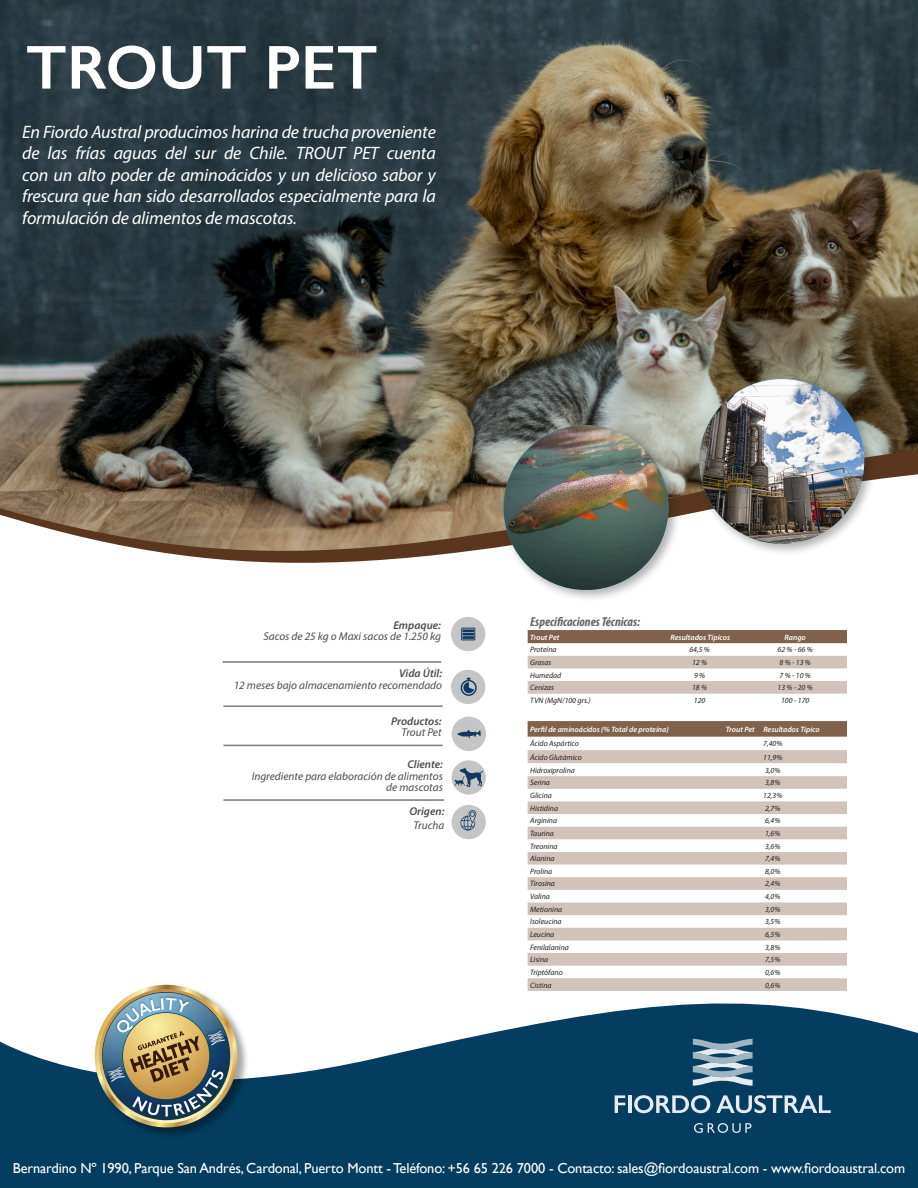
<style>
.page{position:relative;width:918px;height:1188px;background:#fff}
.page>*{position:absolute;margin:0;border:0;box-sizing:border-box;transform-origin:0 0}
.t1{font:600 62.25px "Gill Sans";color:#fff}
.t2{font:italic 18px/21.6px "Myriad Pro";letter-spacing:-.01em;color:#fff;text-align:justify}
.t3{font:14.4px "Gill Sans";letter-spacing:-.01em;color:#fff}
.t4{font:italic 700 condensed 12.9px "Myriad Pro";color:#636366}
.t5{font:italic 11.25px/11.4px "Myriad Pro";color:#4b4c4d;text-align:right}
.t6{font:italic 600 11.25px "Myriad Pro";color:#4b4c4d}
.t7{font:italic 7.8px "Myriad Pro";color:#231f20}
.t8{font:italic 600 7.8px "Myriad Pro";color:#fff}
</style>
<div class="page">
<svg style="left:0;top:986px;width:918px;height:202px;fill:#043d5f"></svg>
<img style="left:92px;top:986px;width:159px;height:155px">
<img style="left:86px;top:984px;width:160px;height:152px">
<svg style="left:693px;top:1039px;width:60px;height:47px;background:#7a98aa"></svg>
<svg style="left:615px;top:1095px;width:10px;height:18px"></svg>
<hr style="left:628px;top:1095px;width:3px;height:18px;background:#fff">
<svg style="left:634px;top:1095px;width:76px;height:18px"></svg>
<svg style="left:716px;top:1095px;width:115px;height:18px;background:#5d8297"></svg>
<svg style="left:694px;top:1123px;width:57px;height:10px"></svg>
<img style="left:0;top:0;width:918px;height:554px">
<div style="left:695px;top:375px;width:182px;height:181px;background:#231f20;opacity:.35"></div>
<img style="left:699px;top:379px;width:165px;height:165px;border-radius:82px">
<div style="left:499px;top:421px;width:182px;height:181px;background:#231f20;opacity:.35"></div>
<img style="left:504px;top:425px;width:164px;height:165px;border-radius:82px">
<div style="left:528px;top:630px;width:319px;height:13px;background:#80614c"></div>
<svg style="left:528px;top:656px;width:319px;height:38px"></svg>
<svg style="left:528px;top:721px;width:319px;height:16px;background:#836550"></svg>
<svg style="left:528px;top:750px;width:319px;height:241px"></svg>
<div style="left:451px;top:617px;width:34px;height:34px;background:#c4c5c4;border-radius:50%"></div>
<div style="left:461px;top:628px;width:14px;height:12px;border:1px solid #123862"></div>
<svg style="left:463px;top:629px;width:11px;height:10px"></svg>
<div style="left:452px;top:805px;width:34px;height:34px;background:#c4c5c4;border-radius:50%"></div>
<svg style="left:461px;top:810px;width:15px;height:20px"></svg>
<div style="left:452px;top:760px;width:34px;height:35px;background:#c4c5c4;border-radius:50%"></div>
<svg style="left:454px;top:768px;width:29px;height:19px"></svg>
<div style="left:451px;top:670px;width:34px;height:34px;background:#c4c5c4;border-radius:50%"></div>
<svg style="left:461px;top:678px;width:16px;height:18px"></svg>
<div style="left:452px;top:717px;width:34px;height:34px;background:#c4c5c4;border-radius:50%"></div>
<svg style="left:457px;top:730px;width:24px;height:8px"></svg>
<hr style="left:223px;top:745px;width:220px;height:1px;background:#808285">
<hr style="left:223px;top:705px;width:220px;height:2px;background:#808285">
<hr style="left:223px;top:661px;width:218px;height:2px;background:#808285">
<hr style="left:223px;top:799px;width:221px;height:2px;background:#808285">
<h1 class="t1" style="left:26px;top:30px;width:354px">TROUT PET</h1>
<p class="t2" style="left:22px;top:121px;width:415px">En Fiordo Austral producimos harina de trucha proveniente de las frías aguas del sur de Chile. TROUT PET cuenta con un alto poder de aminoácidos y un delicioso sabor y frescura que han sido desarrollados especialmente para la formulación de alimentos de mascotas.</p>
<h3 class="t6" style="left:393px;top:618px;width:49px">Empaque:</h3>
<h3 class="t5" style="left:263px;top:630px;width:179px">Sacos de 25 kg o Maxi sacos de 1.250 kg</h3>
<h3 class="t6" style="left:399px;top:666px;width:44px">Vida Útil:</h3>
<h3 class="t5" style="left:234px;top:679px;width:210px">12 meses bajo almacenamiento recomendado</h3>
<h3 class="t6" style="left:391px;top:714px;width:52px">Productos:</h3>
<h3 class="t5" style="left:402px;top:726px;width:41px">Trout Pet</h3>
<h3 class="t6" style="left:407px;top:757px;width:37px">Cliente:</h3>
<h3 class="t5" style="left:252px;top:770px;width:193px">Ingrediente para elaboración de alimentos de mascotas</h3>
<h3 class="t6" style="left:409px;top:805px;width:37px">Origen:</h3>
<h3 class="t5" style="left:413px;top:819px;width:33px">Trucha</h3>
<h3 class="t4" style="left:530px;top:614px;width:111px">Especificaciones Técnicas:</h3>
<p class="t8" style="left:530px;top:632px;width:31px">Trout Pet</p>
<p class="t8" style="left:671px;top:632px;width:61px">Resultados Típicos</p>
<p class="t8" style="left:785px;top:632px;width:23px">Rango</p>
<p class="t7" style="left:530px;top:645px;width:28px">Proteína</p>
<p class="t7" style="left:689px;top:645px;width:22px">64,5 %</p>
<p class="t7" style="left:778px;top:645px;width:37px">62 % - 66 %</p>
<p class="t7" style="left:530px;top:658px;width:23px">Grasas</p>
<p class="t7" style="left:692px;top:658px;width:17px">12 %</p>
<p class="t7" style="left:779px;top:658px;width:33px">8 % - 13 %</p>
<p class="t7" style="left:530px;top:670px;width:33px">Humedad</p>
<p class="t7" style="left:694px;top:670px;width:13px">9 %</p>
<p class="t7" style="left:779px;top:670px;width:33px">7 % - 10 %</p>
<p class="t7" style="left:530px;top:683px;width:25px">Cenizas</p>
<p class="t7" style="left:692px;top:683px;width:17px">18 %</p>
<p class="t7" style="left:778px;top:683px;width:37px">13 % - 20 %</p>
<p class="t7" style="left:530px;top:695px;width:62px">TVN (MgN/100 grs.)</p>
<p class="t7" style="left:694px;top:695px;width:13px">120</p>
<p class="t7" style="left:781px;top:695px;width:30px">100 - 170</p>
<p class="t8" style="left:530px;top:724px;width:140px">Perfil de aminoácidos (% Total de proteína)</p>
<p class="t8" style="left:726px;top:724px;width:96px">Trout Pet Resultados Típico</p>
<p class="t7" style="left:530px;top:739px;width:50px">Ácido Aspártico</p>
<p class="t7" style="left:763px;top:739px;width:21px">7,40%</p>
<p class="t7" style="left:530px;top:752px;width:53px">Ácido Glutámico</p>
<p class="t7" style="left:763px;top:752px;width:21px">11,9%</p>
<p class="t7" style="left:530px;top:765px;width:46px">Hidroxiprolina</p>
<p class="t7" style="left:765px;top:765px;width:17px">3,0%</p>
<p class="t7" style="left:530px;top:778px;width:21px">Serina</p>
<p class="t7" style="left:765px;top:778px;width:17px">3,8%</p>
<p class="t7" style="left:530px;top:791px;width:23px">Glicina</p>
<p class="t7" style="left:763px;top:791px;width:21px">12,3%</p>
<p class="t7" style="left:530px;top:803px;width:29px">Histidina</p>
<p class="t7" style="left:765px;top:803px;width:17px">2,7%</p>
<p class="t7" style="left:530px;top:816px;width:28px">Arginina</p>
<p class="t7" style="left:765px;top:816px;width:17px">6,4%</p>
<p class="t7" style="left:530px;top:829px;width:25px">Taurina</p>
<p class="t7" style="left:765px;top:829px;width:17px">1,6%</p>
<p class="t7" style="left:530px;top:841px;width:29px">Treonina</p>
<p class="t7" style="left:765px;top:841px;width:17px">3,6%</p>
<p class="t7" style="left:530px;top:854px;width:26px">Alanina</p>
<p class="t7" style="left:765px;top:854px;width:17px">7,4%</p>
<p class="t7" style="left:530px;top:866px;width:24px">Prolina</p>
<p class="t7" style="left:765px;top:866px;width:17px">8,0%</p>
<p class="t7" style="left:530px;top:879px;width:26px">Tirosina</p>
<p class="t7" style="left:765px;top:879px;width:17px">2,4%</p>
<p class="t7" style="left:530px;top:892px;width:21px">Valina</p>
<p class="t7" style="left:765px;top:892px;width:17px">4,0%</p>
<p class="t7" style="left:530px;top:904px;width:34px">Metionina</p>
<p class="t7" style="left:765px;top:904px;width:17px">3,0%</p>
<p class="t7" style="left:530px;top:917px;width:33px">Isoleucina</p>
<p class="t7" style="left:765px;top:917px;width:17px">3,5%</p>
<p class="t7" style="left:530px;top:930px;width:26px">Leucina</p>
<p class="t7" style="left:765px;top:930px;width:17px">6,5%</p>
<p class="t7" style="left:530px;top:942px;width:40px">Fenilalanina</p>
<p class="t7" style="left:765px;top:942px;width:17px">3,8%</p>
<p class="t7" style="left:530px;top:955px;width:20px">Lisina</p>
<p class="t7" style="left:765px;top:955px;width:17px">7,5%</p>
<p class="t7" style="left:530px;top:967px;width:34px">Triptófano</p>
<p class="t7" style="left:765px;top:967px;width:17px">0,6%</p>
<p class="t7" style="left:530px;top:980px;width:23px">Cistina</p>
<p class="t7" style="left:765px;top:980px;width:17px">0,6%</p>
<h3 class="t3" style="left:13px;top:1160px;width:894px">Bernardino Nº 1990, Parque San Andrés, Cardonal, Puerto Montt - Teléfono: +56 65 226 7000 - Contacto: sales@fiordoaustral.com - www.fiordoaustral.com</h3>
</div>
